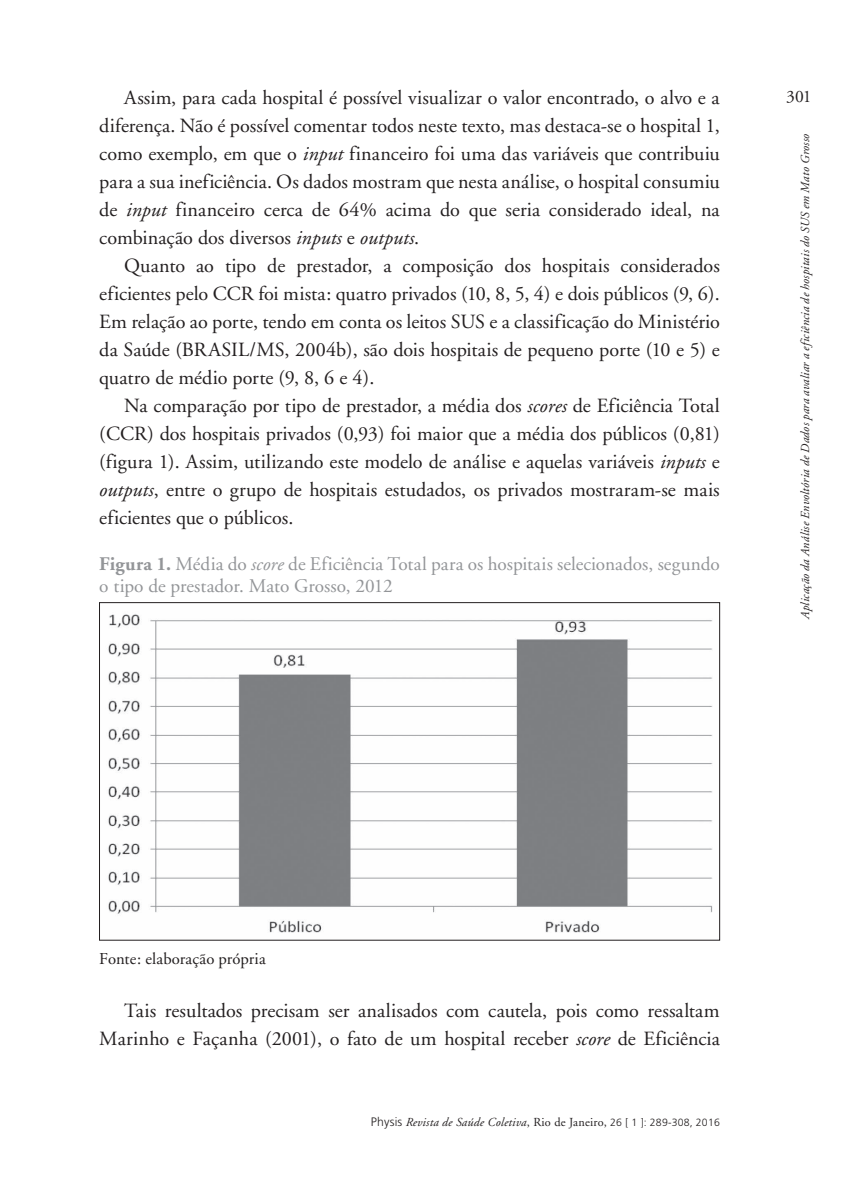
<style>
.page{position:relative;width:844px;height:1191px;background:#fff}
.page>*{position:absolute;margin:0;border:0;box-sizing:border-box;transform-origin:0 0}
.t1{font:20.12px/28px "Adobe Garamond";color:#231f20;text-align:justify}
.t2{font:19.25px/22.8px "Adobe Garamond";color:#939598}
.t3{font:17.5px "Adobe Garamond";color:#231f20}
.t4{font:16.62px "Adobe Garamond";letter-spacing:.01em;color:#231f20}
.t5{font:italic 12.25px "Adobe Garamond";letter-spacing:.015em;color:#231f20}
.s1{font-style:italic}
.s2{font-weight:700}
.s3{font-family:"Frutiger";font-weight:300;font-style:normal}
.s4{font-style:normal}
.s5{font-family:"Frutiger";font-weight:300;font-style:normal;font-size:10.5px}
</style>
<div class="page">
<img style="left:108px;top:614px;width:605px;height:319px">
<p class="t1" style="left:99px;top:84px;width:622px;text-indent:25px">Assim, para cada hospital é possível visualizar o valor encontrado, o alvo e a diferença. Não é possível comentar todos neste texto, mas destaca-se o hospital 1, como exemplo, em que o <span class="s1">input</span> financeiro foi uma das variáveis que contribuiu para a sua ineficiência. Os dados mostram que nesta análise, o hospital consumiu de <span class="s1">input</span> financeiro cerca de 64% acima do que seria considerado ideal, na combinação dos diversos <span class="s1">inputs</span> e <span class="s1">outputs</span>.</p>
<p class="t1" style="left:99px;top:252px;width:622px;text-indent:25px">Quanto ao tipo de prestador, a composição dos hospitais considerados eficientes pelo CCR foi mista: quatro privados (10, 8, 5, 4) e dois públicos (9, 6).<br>Em relação ao porte, tendo em conta os leitos SUS e a classificação do Ministério da Saúde (BRASIL/MS, 2004b), são dois hospitais de pequeno porte (10 e 5) e quatro de médio porte (9, 8, 6 e 4).</p>
<p class="t1" style="left:99px;top:392px;width:622px;text-indent:25px">Na comparação por tipo de prestador, a média dos <span class="s1">scores</span> de Eficiência Total (CCR) dos hospitais privados (0,93) foi maior que a média dos públicos (0,81) (figura 1). Assim, utilizando este modelo de análise e aquelas variáveis <span class="s1">inputs</span> e <span class="s1">outputs</span>, entre o grupo de hospitais estudados, os privados mostraram-se mais eficientes que o públicos.</p>
<p class="t2" style="left:99px;top:553px;width:622px"><span class="s2">Figura 1.</span> Média do <span class="s1">score</span> de Eficiência Total para os hospitais selecionados, segundo o tipo de prestador. Mato Grosso, 2012</p>
<p class="t3" style="left:785px;top:87px;width:27px">301</p>
<p class="t5" style="left:798px;top:618px;width:486px;rotate:-90deg">Aplicação da Análise Envoltória de Dados para avaliar a eficiência de hospitais do SUS em Mato Grosso</p>
<p class="t4" style="left:99px;top:949px;width:168px">Fonte: elaboração própria</p>
<p class="t1" style="left:99px;top:997px;width:622px;text-align:right">Tais resultados precisam ser analisados com cautela, pois como ressaltam<br>Marinho e Façanha (2001), o fato de um hospital receber <span class="s1">score</span> de Eficiência</p>
<p class="t5" style="left:370px;top:1115px;width:350px"><span class="s3">Physis</span> Revista de Saúde Coletiva<span class="s4">, Rio de Janeiro,</span> <span class="s5">26 [ 1 ]: 289-308, 2016</span></p>
</div>
